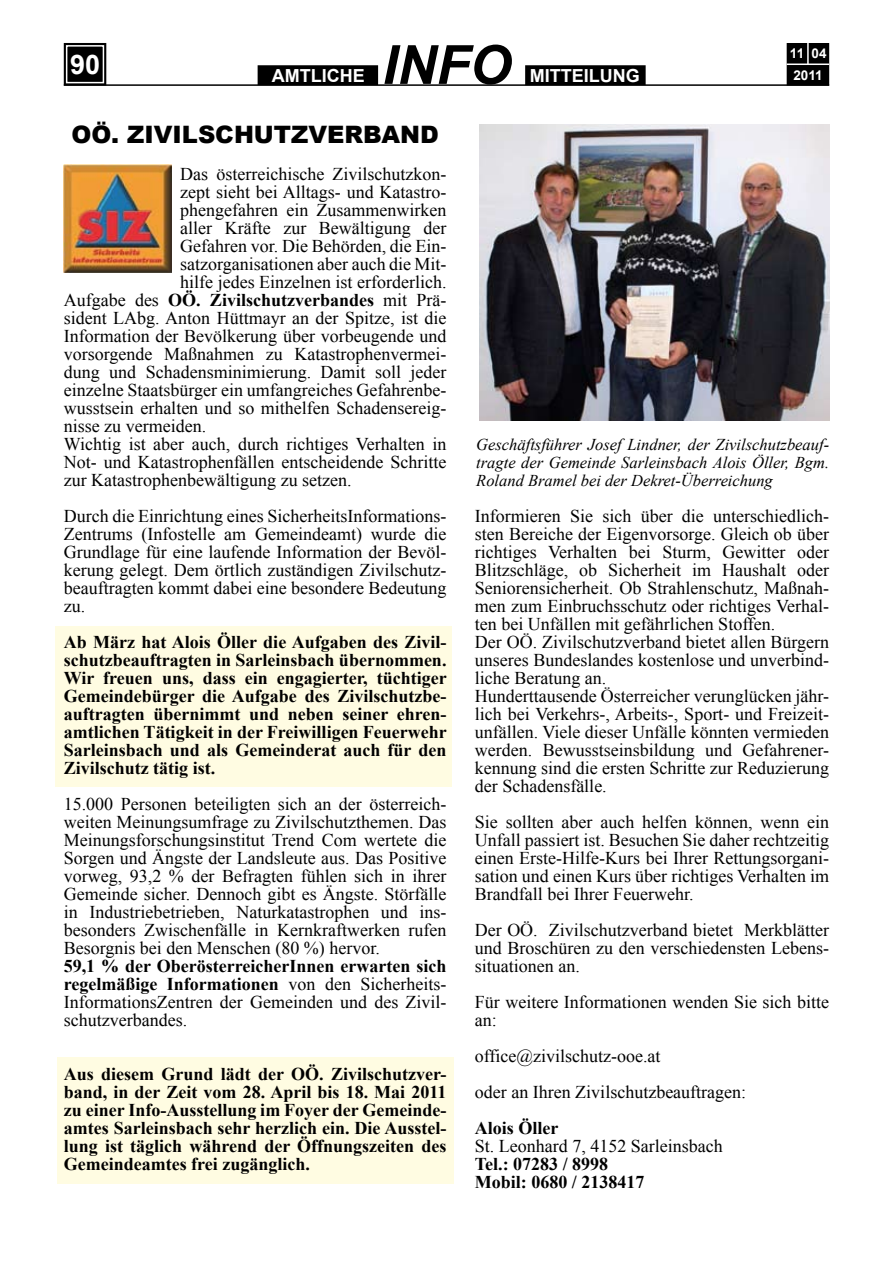
<style>
.page{position:relative;width:893px;height:1263px;background:#fff}
.page>*{position:absolute;margin:0;border:0;box-sizing:border-box;transform-origin:0 0}
.t1{font:italic 700 54px "Arial";color:#000}
.t2{font:700 27px "Arial";color:#fff}
.t3{font:900 24px "Arial";color:#000}
.t4{font:18px/18px "Times New Roman";color:#000;text-align:justify}
.t5{font:700 18px/18px "Times New Roman";color:#000;text-align:justify}
.t6{font:700 18px "Arial";color:#fff}
.t7{font:italic 16.5px/18px "Times New Roman";color:#000;text-align:justify}
.t8{font:700 13.5px/22px "Arial";color:#fff}
.s1{font-weight:400}
.s2{font-weight:700}
</style>
<div class="page">
<div style="left:55px;top:626px;width:397px;height:161px;background:#fffce2"></div>
<div style="left:57px;top:1057px;width:397px;height:126px;background:#fffce2"></div>
<div style="left:65px;top:44px;width:41px;height:41px;background:#000"></div>
<div style="left:64px;top:43px;width:42px;height:42px;border:2px solid #000"></div>
<div style="left:66px;top:45px;width:38px;height:38px;border:2px solid #fff"></div>
<hr style="left:64px;top:84px;width:765px;height:2px;background:#000">
<div style="left:526px;top:66px;width:119px;height:18px;background:#000"></div>
<div style="left:525px;top:65px;width:121px;height:20px;border:2px solid #000"></div>
<div style="left:258px;top:66px;width:119px;height:18px;background:#000"></div>
<div style="left:258px;top:65px;width:120px;height:20px;border:2px solid #000"></div>
<div style="left:787px;top:44px;width:41px;height:41px;background:#000"></div>
<div style="left:787px;top:43px;width:42px;height:43px;border:2px solid #000"></div>
<hr style="left:807px;top:43px;width:2px;height:21px;background:#fff">
<hr style="left:787px;top:64px;width:42px;height:1px;background:#fff">
<img style="left:480px;top:125px;width:349px;height:295px">
<img style="left:64px;top:164px;width:108px;height:108px">
<h1 class="t1" style="left:383px;top:29px;width:131px">INFO</h1>
<p class="t8" style="left:790px;top:43px;width:38px">11 04<br>2011</p>
<h3 class="t3" style="left:71px;top:117px;width:369px">OÖ. ZIVILSCHUTZVERBAND</h3>
<p class="t4" style="left:180px;top:165px;width:268px">Das österreichische Zivilschutzkon-</p>
<p class="t4" style="left:180px;top:183px;width:268px">zept sieht bei Alltags- und Katastro-</p>
<p class="t4" style="left:180px;top:201px;width:268px">phengefahren ein Zusammenwirken</p>
<p class="t4" style="left:180px;top:219px;width:268px">aller Kräfte zur Bewältigung der</p>
<p class="t4" style="left:180px;top:237px;width:268px">Gefahren vor. Die Behörden, die Ein-</p>
<p class="t4" style="left:180px;top:255px;width:268px">satzorganisationen aber auch die Mit-</p>
<p class="t4" style="left:180px;top:273px;width:268px">hilfe jedes Einzelnen ist erforderlich.</p>
<p class="t5" style="left:64px;top:291px;width:384px"><span class="s1">Aufgabe des</span> OÖ. Zivilschutzverbandes <span class="s1">mit Prä-</span></p>
<p class="t4" style="left:64px;top:309px;width:384px">sident LAbg. Anton Hüttmayr an der Spitze, ist die</p>
<p class="t4" style="left:64px;top:327px;width:384px">Information der Bevölkerung über vorbeugende und</p>
<p class="t4" style="left:64px;top:345px;width:384px">vorsorgende Maßnahmen zu Katastrophenvermei-</p>
<p class="t4" style="left:64px;top:363px;width:384px">dung und Schadensminimierung. Damit soll jeder</p>
<p class="t4" style="left:64px;top:381px;width:384px">einzelne Staatsbürger ein umfangreiches Gefahrenbe-</p>
<p class="t4" style="left:64px;top:399px;width:384px">wusstsein erhalten und so mithelfen Schadensereig-</p>
<p class="t4" style="left:64px;top:417px;width:144px">nisse zu vermeiden.</p>
<p class="t4" style="left:64px;top:435px;width:384px">Wichtig ist aber auch, durch richtiges Verhalten in</p>
<p class="t4" style="left:64px;top:453px;width:384px">Not- und Katastrophenfällen entscheidende Schritte</p>
<p class="t4" style="left:64px;top:471px;width:289px">zur Katastrophenbewältigung zu setzen.</p>
<p class="t4" style="left:64px;top:507px;width:384px">Durch die Einrichtung eines SicherheitsInformations-Zentrums (Infostelle am Gemeindeamt) wurde die Grundlage für eine laufende Information der Bevöl&shy;kerung gelegt. Dem örtlich zuständigen Zivilschutz&shy;beauftragten kommt dabei eine besondere Bedeutung zu.</p>
<p class="t5" style="left:64px;top:633px;width:385px">Ab März hat Alois Öller die Aufgaben des Zivil&shy;schutzbeauftragten in Sarleinsbach übernommen.<br>Wir freuen uns, dass ein engagierter, tüchtiger Gemeindebürger die Aufgabe des Zivilschutzbe&shy;auftragten übernimmt und neben seiner ehren&shy;amtlichen Tätigkeit in der Freiwilligen Feuerwehr Sarleinsbach und als Gemeinderat auch für den Zivilschutz tätig ist.</p>
<p class="t4" style="left:64px;top:795px;width:384px">15.000 Personen beteiligten sich an der österreich&shy;weiten Meinungsumfrage zu Zivilschutzthemen. Das Meinungsforschungsinstitut Trend Com wertete die Sorgen und Ängste der Landsleute aus. Das Positive vorweg, 93,2 % der Befragten fühlen sich in ihrer Gemeinde sicher. Dennoch gibt es Ängste. Störfälle in Industriebetrieben, Naturkatastrophen und ins&shy;besonders Zwischenfälle in Kernkraftwerken rufen Besorgnis bei den Menschen (80 %) hervor.</p>
<p class="t4" style="left:64px;top:957px;width:384px"><span class="s2">59,1 % der OberösterreicherInnen erwarten sich regelmäßige Informationen</span> von den Sicherheits-InformationsZentren der Gemeinden und des Zivil&shy;schutzverbandes.</p>
<p class="t5" style="left:64px;top:1065px;width:384px">Aus diesem Grund lädt der OÖ. Zivilschutzver&shy;band, in der Zeit vom 28. April bis 18. Mai 2011 zu einer Info-Ausstellung im Foyer der Gemeinde&shy;amtes Sarleinsbach sehr herzlich ein. Die Ausstel&shy;lung ist täglich während der Öffnungszeiten des Gemeindeamtes frei zugänglich.</p>
<h2 class="t2" style="left:70px;top:47px;width:32px">90</h2>
<p class="t6" style="left:272px;top:64px;width:94px">AMTLICHE</p>
<p class="t6" style="left:530px;top:64px;width:111px">MITTEILUNG</p>
<p class="t7" style="left:476px;top:435px;width:354px">Geschäftsführer Josef Lindner, der Zivilschutzbeauf&shy;tragte der Gemeinde Sarleinsbach Alois Öller, Bgm.<br>Roland Bramel bei der Dekret-Überreichung</p>
<p class="t4" style="left:475px;top:507px;width:356px;text-align:left">Informieren Sie sich über die unterschiedlich&shy;sten Bereiche der Eigenvorsorge. Gleich ob über richtiges Verhalten bei Sturm, Gewitter oder Blitzschläge, ob Sicherheit im Haushalt oder Seniorensicherheit. Ob Strahlenschutz, Maßnah&shy;men zum Einbruchsschutz oder richtiges Verhal&shy;ten bei Unfällen mit gefährlichen Stoffen.<br>Der OÖ. Zivilschutzverband bietet allen Bürgern unseres Bundeslandes kostenlose und unverbind&shy;liche Beratung an.<br>Hunderttausende Österreicher verunglücken jähr&shy;lich bei Verkehrs-, Arbeits-, Sport- und Freizeit&shy;unfällen. Viele dieser Unfälle könnten vermieden werden. Bewusstseinsbildung und Gefahrener&shy;kennung sind die ersten Schritte zur Reduzierung der Schadensfälle.</p>
<p class="t4" style="left:475px;top:813px;width:356px">Sie sollten aber auch helfen können, wenn ein Unfall passiert ist. Besuchen Sie daher rechtzeitig einen Erste-Hilfe-Kurs bei Ihrer Rettungsorgani&shy;sation und einen Kurs über richtiges Verhalten im Brandfall bei Ihrer Feuerwehr.</p>
<p class="t4" style="left:475px;top:921px;width:356px">Der OÖ. Zivilschutzverband bietet Merkblätter und Broschüren zu den verschiedensten Lebens&shy;situationen an.</p>
<p class="t4" style="left:475px;top:993px;width:356px">Für weitere Informationen wenden Sie sich bitte an:</p>
<p class="t4" style="left:475px;top:1038px;width:273px;line-height:36px">office@zivilschutz-ooe.at<br>oder an Ihren Zivilschutzbeauftragen:</p>
<p class="t5" style="left:475px;top:1119px;width:85px">Alois Öller</p>
<p class="t4" style="left:475px;top:1137px;width:249px">St. Leonhard 7, 4152 Sarleinsbach</p>
<p class="t5" style="left:475px;top:1155px;width:171px">Tel.: 07283 / 8998<br>Mobil: 0680 / 2138417</p>
</div>
